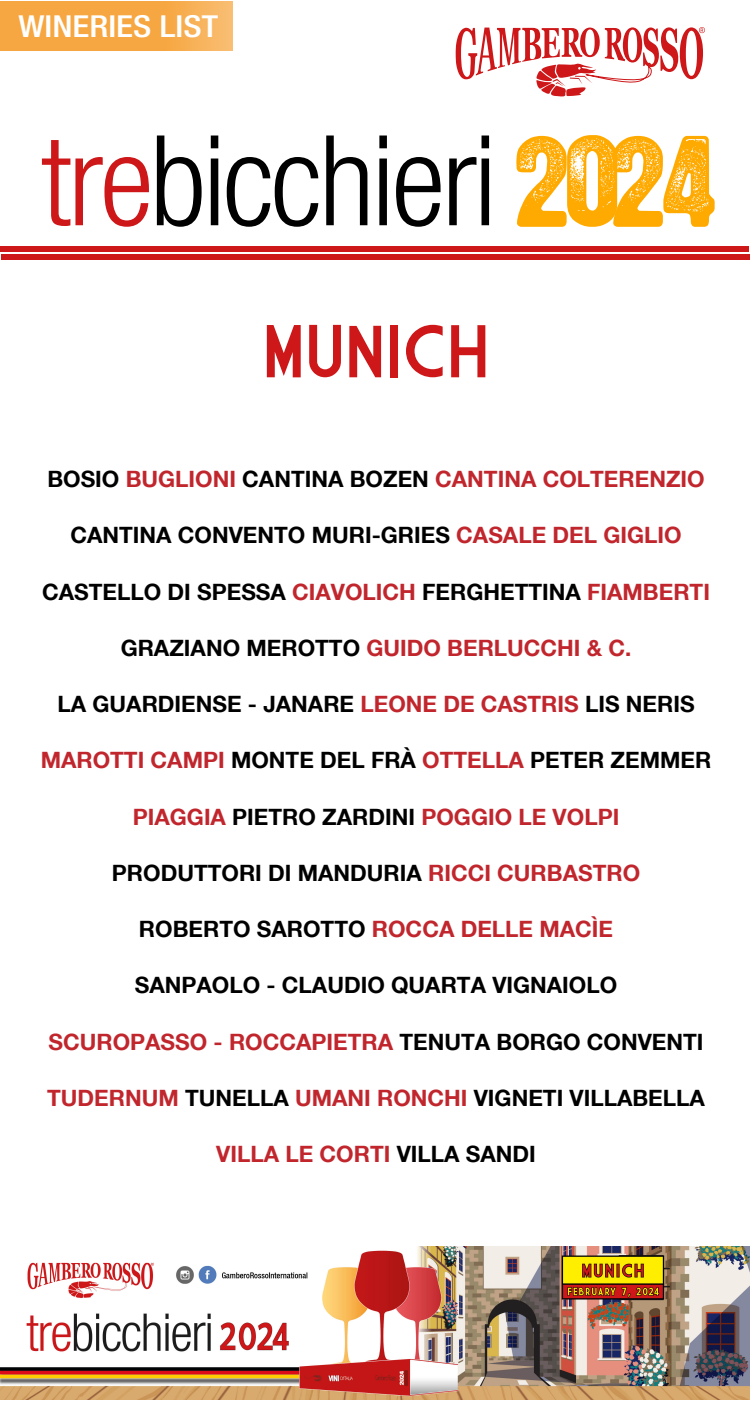
<style>
.page{position:relative;width:750px;height:1401px;background:#fff}
.page>*{position:absolute;margin:0;border:0;box-sizing:border-box;transform-origin:0 0}
.t1{font:300 condensed 125.62px "Helvetica Neue LT Com";letter-spacing:-.025em;color:#000}
.t2{font:72.5px "Market Deco";color:#cd1719}
.t3{font:500 condensed 30.25px "Helvetica Neue LT Com";color:#fff;scale:1.16 1}
.t4{font:700 22.5px "Helvetica Neue LT Com";color:#000}
.t5{font:700 22.5px "Helvetica Neue LT Com";color:#c1262d}
.s1{color:#cd1719}
.s2{font-family:"Hotel Coral Essex";font-weight:400;font-stretch:normal;font-size:102.5px;color:#fa0}
.s3{font-size:71.25px}
.s4{color:#000}
.s5{color:#c1262d}
</style>
<div class="page">
<div style="left:0;top:246px;width:749px;height:6px;background:#cd1719"></div>
<div style="left:1px;top:254px;width:749px;height:6px;background:#cd1719"></div>
<svg style="left:0;top:1px;width:233px;height:50px;background:#f7aa48"></svg>
<svg style="left:456px;top:27px;width:249px;height:69px"></svg>
<img style="left:0;top:1247px;width:749px;height:153px">
<h3 class="t3" style="left:18px;top:8px;width:174px">WINERIES LIST</h3>
<h1 class="t1" style="left:41px;top:109px;width:676px"><span class="s1">tre</span>bicchieri <span class="s2">2024</span></h1>
<h2 class="t2" style="left:263px;top:311px;width:229px">MU<span class="s3">N</span>ICH</h2>
<p class="t5" style="left:47px;top:465px;width:659px"><span class="s4">BOSIO</span> BUGLIONI <span class="s4">CANTINA BOZEN</span> CANTINA COLTERENZIO</p>
<p class="t4" style="left:70px;top:521px;width:613px">CANTINA CONVENTO MURI-GRIES <span class="s5">CASALE DEL GIGLIO</span></p>
<p class="t4" style="left:42px;top:577px;width:669px">CASTELLO DI SPESSA <span class="s5">CIAVOLICH</span> FERGHETTINA <span class="s5">FIAMBERTI</span></p>
<p class="t5" style="left:121px;top:634px;width:512px"><span class="s4">GRAZIANO MEROTTO</span> GUIDO BERLUCCHI &amp; C.</p>
<p class="t4" style="left:58px;top:690px;width:639px">LA GUARDIENSE - JANARE <span class="s5">LEONE DE CASTRIS</span> LIS NERIS</p>
<p class="t4" style="left:41px;top:746px;width:672px"><span class="s5">MAROTTI CAMPI</span> MONTE DEL FRÀ <span class="s5">OTTELLA</span> PETER ZEMMER</p>
<p class="t5" style="left:133px;top:802px;width:488px">PIAGGIA <span class="s4">PIETRO ZARDINI</span> POGGIO LE VOLPI</p>
<p class="t4" style="left:112px;top:859px;width:530px">PRODUTTORI DI MANDURIA <span class="s5">RICCI CURBASTRO</span></p>
<p class="t5" style="left:139px;top:915px;width:476px"><span class="s4">ROBERTO SAROTTO</span> ROCCA DELLE MACÌE</p>
<p class="t4" style="left:135px;top:971px;width:484px">SANPAOLO - CLAUDIO QUARTA VIGNAIOLO</p>
<p class="t5" style="left:49px;top:1027px;width:657px">SCUROPASSO - ROCCAPIETRA <span class="s4">TENUTA BORGO CONVENTI</span></p>
<p class="t4" style="left:47px;top:1084px;width:659px"><span class="s5">TUDERNUM</span> TUNELLA <span class="s5">UMANI RONCHI</span> VIGNETI VILLABELLA</p>
<p class="t5" style="left:216px;top:1140px;width:321px">VILLA LE CORTI <span class="s4">VILLA SANDI</span></p>
</div>
